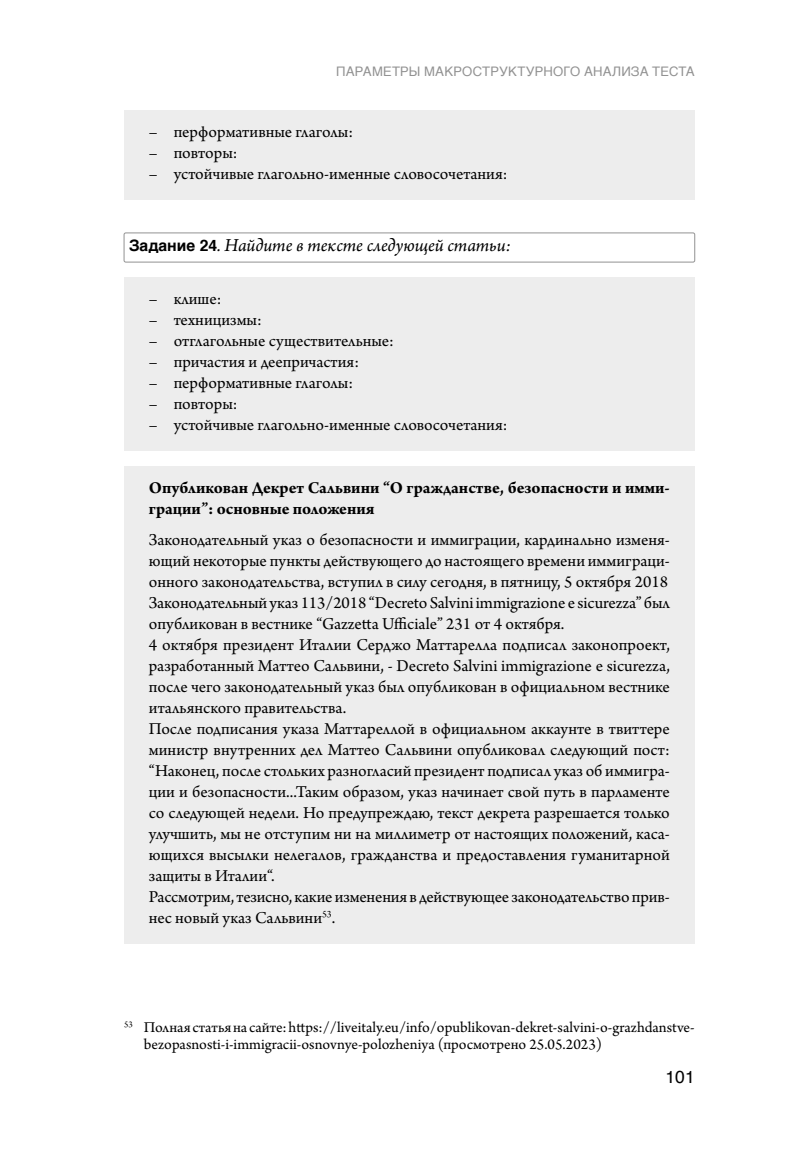
<style>
.page{position:relative;width:794px;height:1166px;background:#fff}
.page>*{position:absolute;margin:0;border:0;box-sizing:border-box;transform-origin:0 0}
.t1{font:italic 19.25px "Arno Pro";color:#000}
.t2{font:17.5px/21px "Arno Pro";color:#000}
.t3{font:700 17.5px/21px "Arno Pro";color:#000}
.t4{font:17.5px "Helvetica";color:#000}
.t5{font:15.75px/17.5px "Arno Pro";color:#000}
.t6{font:13.12px "Helvetica";letter-spacing:.015em;color:#929292}
.s1{font-family:"Helvetica";font-weight:700;font-style:normal;font-size:15.75px}
</style>
<div class="page">
<div style="left:124px;top:110px;width:570px;height:48px;background:#ededed"></div>
<div style="left:124px;top:152px;width:570px;height:48px;background:#ededed"></div>
<div style="left:124px;top:232px;width:571px;height:30px;border:1px solid #929292;border-radius:2px"></div>
<div style="left:124px;top:277px;width:570px;height:47px;background:#ededed"></div>
<div style="left:124px;top:319px;width:570px;height:47px;background:#ededed"></div>
<div style="left:124px;top:361px;width:570px;height:47px;background:#ededed"></div>
<div style="left:124px;top:403px;width:570px;height:47px;background:#ededed"></div>
<div style="left:124px;top:466px;width:570px;height:68px;background:#ededed"></div>
<div style="left:124px;top:518px;width:570px;height:89px;background:#ededed"></div>
<div style="left:124px;top:581px;width:570px;height:68px;background:#ededed"></div>
<div style="left:124px;top:623px;width:570px;height:110px;background:#ededed"></div>
<div style="left:124px;top:707px;width:570px;height:194px;background:#ededed"></div>
<div style="left:124px;top:875px;width:570px;height:68px;background:#ededed"></div>
<p class="t6" style="left:336px;top:61px;width:360px">ПАРАМЕТРЫ МАКРОСТРУКТУРНОГО АНАЛИЗА ТЕСТА</p>
<p class="t2" style="left:149px;top:122px;width:206px">– перформативные глаголы:</p>
<p class="t2" style="left:149px;top:143px;width:90px">– повторы:</p>
<p class="t2" style="left:149px;top:164px;width:360px">– устойчивые глагольно-именные словосочетания:</p>
<p class="t1" style="left:129px;top:234px;width:383px"><span class="s1">Задание 24</span>. Найдите в тексте следующей статьи:</p>
<p class="t2" style="left:149px;top:289px;width:74px">– клише:</p>
<p class="t2" style="left:149px;top:310px;width:114px">– техницизмы:</p>
<p class="t2" style="left:149px;top:331px;width:247px">– отглагольные существительные:</p>
<p class="t2" style="left:149px;top:352px;width:212px">– причастия и деепричастия:</p>
<p class="t2" style="left:149px;top:373px;width:206px">– перформативные глаголы:</p>
<p class="t2" style="left:149px;top:394px;width:90px">– повторы:</p>
<p class="t2" style="left:149px;top:415px;width:360px">– устойчивые глагольно-именные словосочетания:</p>
<p class="t3" style="left:149px;top:478px;width:522px">Oпубликован Декрет Сальвини “О гражданстве, безопасности и имми&shy;грации”: основные положения</p>
<p class="t2" style="left:149px;top:530px;width:522px">Законодательный указ о безопасности и иммиграции, кардинально изменя&shy;ющий некоторые пункты действующего до настоящего времени иммиграци&shy;онного законодательства, вступил в силу сегодня, в пятницу, 5 октября 2018<br>Законодательный указ 113/2018 “Decreto Salvini immigrazione e sicurezza” был опубликован в вестнике “Gazzetta Ufficiale” 231 от 4 октября.<br>4 октября президент Италии Серджо Маттарелла подписал законопроект, разработанный Маттео Сальвини, - Decreto Salvini immigrazione e sicurezza, после чего законодательный указ был опубликован в официальном вестнике итальянского правительства.<br>После подписания указа Маттареллой в официальном аккаунте в твиттере министр внутренних дел Маттео Сальвини опубликовал следующий пост: “Наконец, после стольких разногласий президент подписал указ об иммигра&shy;ции и безопасности...Таким образом, указ начинает свой путь в парламенте со следующей недели. Но предупреждаю, текст декрета разрешается только улучшить, мы не отступим ни на миллиметр от настоящих положений, каса&shy;ющихся высылки нелегалов, гражданства и предоставления гуманитарной защиты в Италии“.<br>Рассмотрим, тезисно, какие изменения в действующее законодательство прив&shy;нес новый указ Сальвини<sup>53</sup>.</p>
<p class="t5" style="left:144px;top:1019px;width:552px;text-indent:-20px"><sup>53</sup> Полная статья на сайте: https://liveitaly.eu/info/opublikovan-dekret-salvini-o-grazhdanstve&shy;bezopasnosti-i-immigracii-osnovnye-polozheniya (просмотрено 25.05.2023)</p>
<p class="t4" style="left:665px;top:1063px;width:31px">101</p>
</div>
